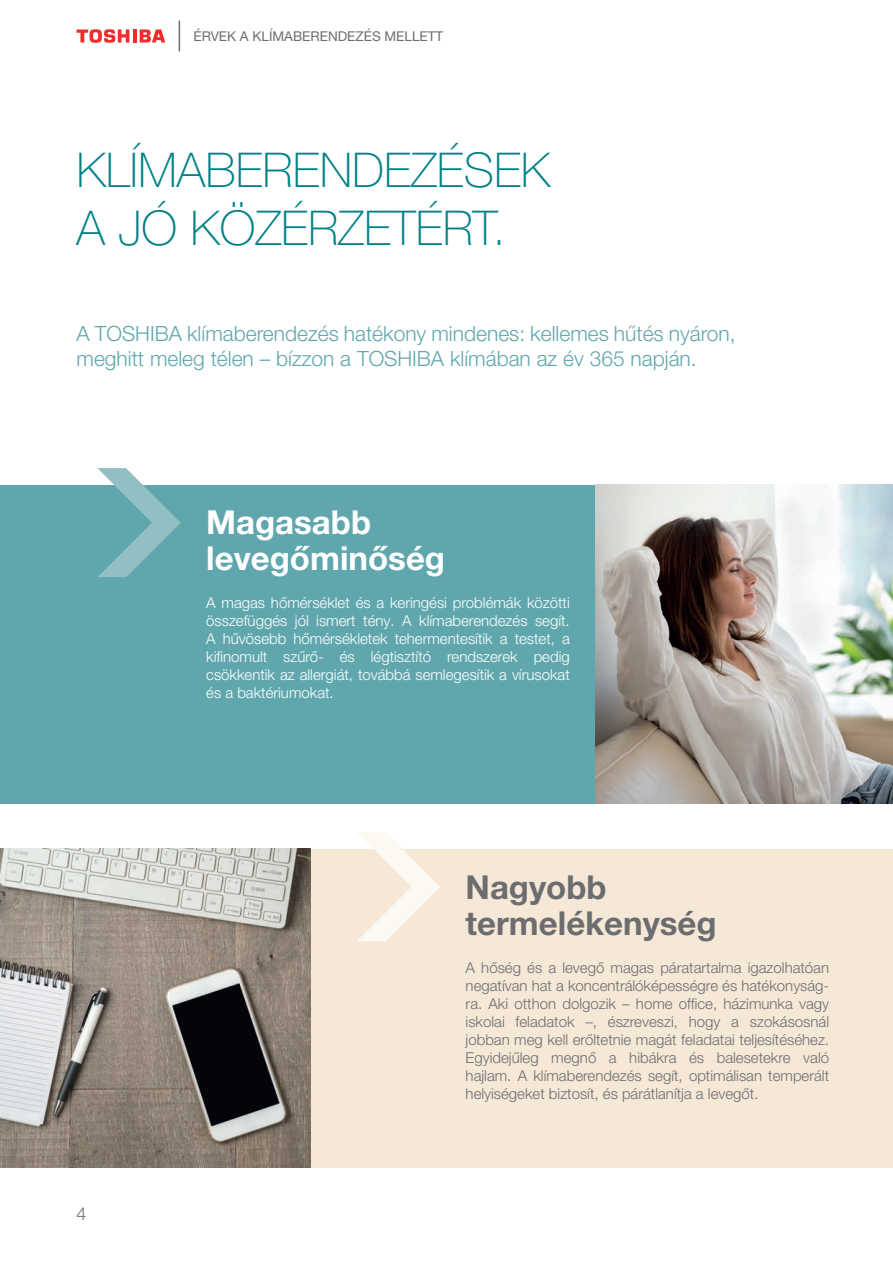
<style>
.page{position:relative;width:893px;height:1263px;background:#fff}
.page>*{position:absolute;margin:0;border:0;box-sizing:border-box;transform-origin:0 0}
.t1{font:100 48px/57.6px "Helvetica Neue LT Pro";color:#008287}
.t2{font:700 33px/36px "Helvetica Neue LT Pro";color:#fff}
.t3{font:700 33px/36px "Helvetica Neue LT Pro";color:#6c6d70}
.t4{font:300 21px/25.2px "Helvetica Neue LT Pro";color:#60a7ad}
.t5{font:300 18px "Helvetica Neue LT Pro";color:#6c6d70}
.t6{font:300 15px/18px "Helvetica Neue LT Pro";color:#6c6d70;text-align:justify}
.t7{font:300 15px/18px "Helvetica Neue LT Pro";color:#fff;text-align:justify}
.t8{font:13.5px "Helvetica Neue LT Pro";color:#6c6d70}
</style>
<div class="page">
<hr style="left:133px;top:29px;width:3px;height:14px;background:#ee2e2c">
<svg style="left:140px;top:29px;width:25px;height:14px"></svg>
<svg style="left:77px;top:29px;width:52px;height:14px"></svg>
<hr style="left:179px;top:21px;width:1px;height:30px;background:#6c6d70">
<div style="left:0;top:485px;width:893px;height:319px;background:#60a7ad"></div>
<div style="left:0;top:849px;width:893px;height:319px;background:#f6e8d7"></div>
<img style="left:595px;top:485px;width:298px;height:318px">
<svg style="left:97px;top:468px;width:84px;height:109px"></svg>
<img style="left:0;top:849px;width:310px;height:318px">
<svg style="left:358px;top:832px;width:82px;height:109px"></svg>
<p class="t8" style="left:193px;top:28px;width:251px">ÉRVEK A KLÍMABERENDEZÉS MELLETT</p>
<h1 class="t1" style="left:77px;top:141px;width:475px">KLÍMABERENDEZÉSEK<br>A JÓ KÖZÉRZETÉRT.</h1>
<h3 class="t4" style="left:77px;top:320px;width:661px">A TOSHIBA klímaberendezés hatékony mindenes: kellemes hűtés nyáron, meghitt meleg télen – bízzon a TOSHIBA klímában az év 365 napján.</h3>
<h2 class="t2" style="left:206px;top:504px;width:240px">Magasabb levegőminőség</h2>
<p class="t7" style="left:206px;top:594px;width:365px">A magas hőmérséklet és a keringési problémák közötti összefüggés jól ismert tény. A klímaberendezés segít.<br>A hűvösebb hőmérsékletek tehermentesítik a testet, a kifinomult szűrő- és légtisztító rendszerek pedig csökkentik az allergiát, továbbá semlegesítik a vírusokat és a baktériumokat.</p>
<p class="t5" style="left:77px;top:1202px;width:12px">4</p>
<h2 class="t3" style="left:466px;top:868px;width:253px">Nagyobb termelékenység</h2>
<p class="t6" style="left:466px;top:958px;width:365px">A hőség és a levegő magas páratartalma igazolhatóan negatívan hat a koncentrálóképességre és hatékonyság&shy;ra. Aki otthon dolgozik – home office, házimunka vagy iskolai feladatok –, észreveszi, hogy a szokásosnál jobban meg kell erőltetnie magát feladatai teljesítéséhez.<br>Egyidejűleg megnő a hibákra és balesetekre való hajlam. A klímaberendezés segít, optimálisan temperált helyiségeket biztosít, és párátlanítja a levegőt.</p>
</div>
